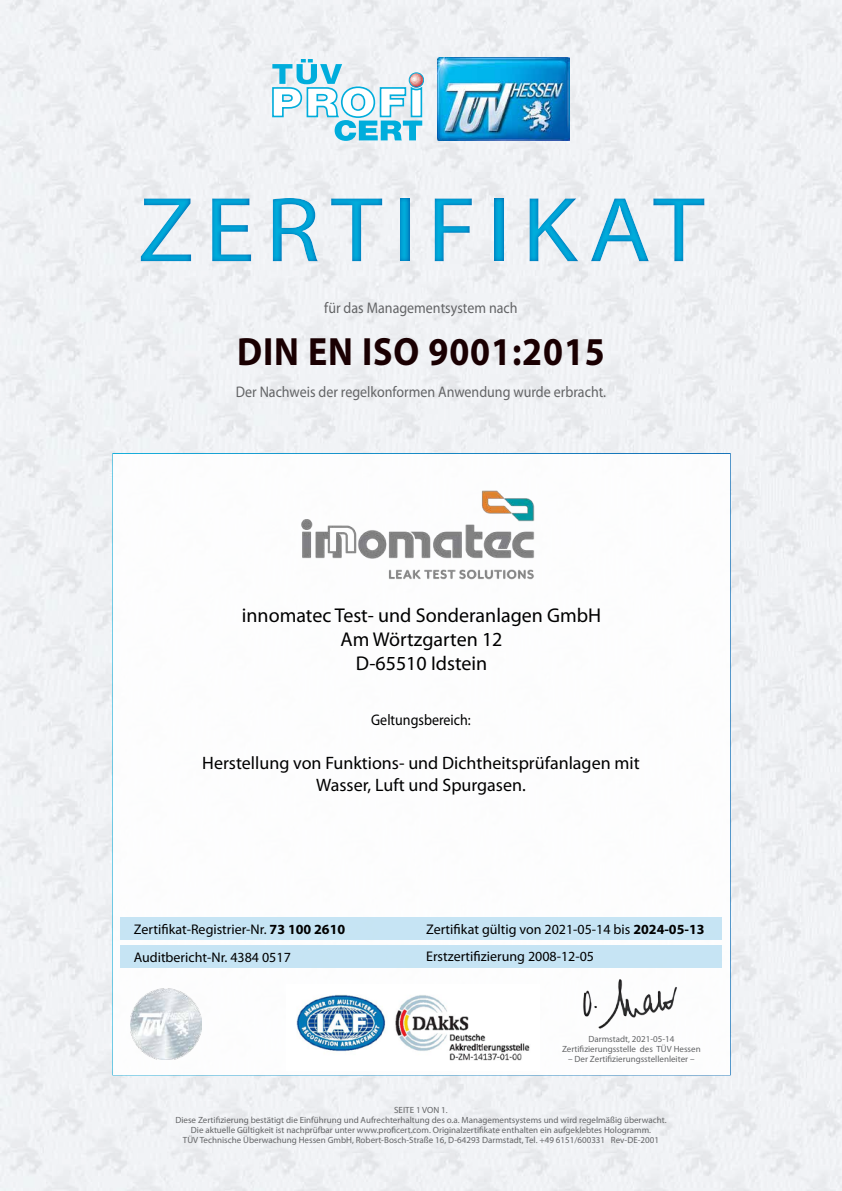
<style>
.page{position:relative;width:842px;height:1191px;background:#fff}
.page>*{position:absolute;margin:0;border:0;box-sizing:border-box;transform-origin:0 0}
.t1{font:93px "Myriad Pro";letter-spacing:.1em;color:#00addc;scale:1.1 1}
.t2{font:700 39.6px "Myriad Pro";letter-spacing:.025em;color:#1a0002;scale:.91 1}
.t3{font:20px/24px "Myriad Pro";color:#000;text-align:center}
.t4{font:18px/21.6px "Myriad Pro";color:#000;text-align:center}
.t5{font:15.4px "Myriad Pro";color:#636466;scale:.91 1}
.t6{font:15.4px "Myriad Pro";color:#000;scale:.91 1}
.t7{font:14px/28.1px "Myriad Pro";color:#000}
.t8{font:9px/10px "Myriad Pro";color:#636466;text-align:center}
.s1{font-weight:700}
</style>
<div class="page">
<img style="left:0;top:0;width:842px;height:1191px">
<img style="left:437px;top:57px;width:132px;height:83px">
<svg style="left:272px;top:59px;width:152px;height:82px"></svg>
<div style="left:112px;top:453px;width:619px;height:622px;background:#fff;border:2px solid #fff"></div>
<div style="left:120px;top:945px;width:602px;height:23px;background:#c0e2f3"></div>
<div style="left:121px;top:917px;width:601px;height:22px;background:#c0e2f3"></div>
<img style="left:296px;top:995px;width:234px;height:66px">
<img style="left:749px;top:906px;width:78px;height:54px">
<img style="left:736px;top:795px;width:97px;height:40px">
<img style="left:737px;top:681px;width:95px;height:34px">
<img style="left:738px;top:576px;width:93px;height:35px">
<img style="left:737px;top:479px;width:91px;height:36px">
<img style="left:583px;top:979px;width:94px;height:50px">
<div style="left:0;top:172px;width:842px;height:114px;background:#006bb6;opacity:.75"></div>
<img style="left:130px;top:988px;width:71px;height:71px">
<img style="left:301px;top:490px;width:233px;height:89px">
<h1 class="t1" style="left:138px;top:173px;width:517px">ZERTIFIKAT</h1>
<h3 class="t5" style="left:324px;top:298px;width:214px">für das Managementsystem nach</h3>
<h2 class="t2" style="left:237px;top:326px;width:406px">DIN EN ISO 9001:2015</h2>
<h3 class="t5" style="left:236px;top:382px;width:408px">Der Nachweis der regelkonformen Anwendung wurde erbracht.</h3>
<h3 class="t3" style="left:242px;top:603px;width:361px">innomatec Test- und Sonderanlagen GmbH<br>Am Wörtzgarten 12<br>D-65510 Idstein</h3>
<h3 class="t6" style="left:371px;top:710px;width:111px">Geltungsbereich:</h3>
<h3 class="t4" style="left:202px;top:752px;width:439px">Herstellung von Funktions- und Dichtheitsprüfanlagen mit<br>Wasser, Luft und Spurgasen.</h3>
<h3 class="t7" style="left:134px;top:915px;width:213px">Zertifikat-Registrier-Nr. <span class="s1">73 100 2610<br></span>Auditbericht-Nr. 4384 0517</h3>
<h3 class="t7" style="left:426px;top:915px;width:280px">Zertifikat gültig von 2021-05-14 bis <span class="s1">2024-05-13</span></h3>
<h3 class="t7" style="left:426px;top:942px;width:169px">Erstzertifizierung 2008-12-05</h3>
<p class="t8" style="left:562px;top:1034px;width:140px">Darmstadt, 2021-05-14<br>Zertifizierungsstelle des TÜV Hessen</p>
<p class="t8" style="left:568px;top:1054px;width:128px">– Der Zertifizierungsstellenleiter –</p>
<p class="t8" style="left:175px;top:1105px;width:493px">SEITE 1 VON 1.<br>Diese Zertifizierung bestätigt die Einführung und Aufrechterhaltung des o.a. Managementsystems und wird regelmäßig überwacht.<br>Die aktuelle Gültigkeit ist nachprüfbar unter www.proficert.com. Originalzertifikate enthalten ein aufgeklebtes Hologramm.<br>TÜV Technische Überwachung Hessen GmbH, Robert-Bosch-Straße 16, D-64293 Darmstadt, Tel. +49 6151/600331 Rev-DE-2001</p>
</div>
